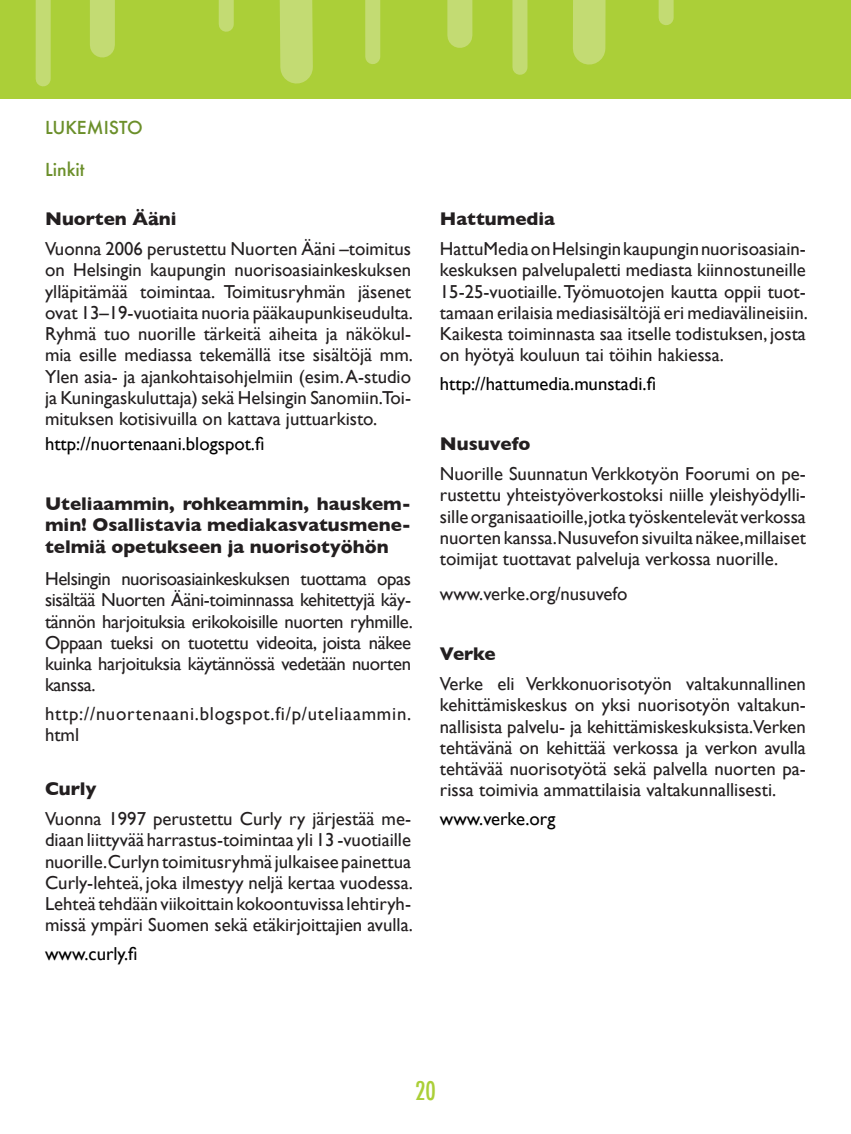
<style>
.page{position:relative;width:851px;height:1134px;background:#fff}
.page>*{position:absolute;margin:0;border:0;box-sizing:border-box;transform-origin:0 0}
.t1{font:500 condensed 25px "Futura";color:#abcf38}
.leipis{font:18.75px/21.2px "Gill Sans";color:#231f20;text-align:justify}
.leipis-2{font:700 18.75px/21.2px "Gill Sans";color:#231f20;text-align:justify}
.leipis-3{font:18.75px "Gill Sans";color:#000}
.leipis-4{font:18.75px/21.2px "Gill Sans";letter-spacing:.04em;color:#231f20}
.otsikot{font:500 17.5px "Futura";color:#6b8f2a}
</style>
<div class="page">
<div style="left:0;top:0;width:850px;height:98px;background:#abcf38"></div>
<div style="left:90px;top:0;width:25px;height:45px;background:#c3db73"></div>
<div style="left:36px;top:0;width:15px;height:79px;background:#c3db73"></div>
<div style="left:447px;top:0;width:25px;height:35px;background:#c3db73"></div>
<div style="left:572px;top:0;width:33px;height:48px;background:#c3db73"></div>
<svg style="left:262px;top:0;width:67px;height:99px"></svg>
<div style="left:512px;top:0;width:15px;height:67px;background:#c3db73"></div>
<div style="left:218px;top:0;width:16px;height:24px;background:#c3db73"></div>
<div style="left:658px;top:0;width:15px;height:18px;background:#c3db73"></div>
<div style="left:365px;top:0;width:15px;height:57px;background:#c3db73"></div>
<p class="otsikot" style="left:45px;top:115px;width:99px">LUKEMISTO</p>
<p class="otsikot" style="left:45px;top:157px;width:41px">Linkit</p>
<p class="leipis-2" style="left:45px;top:208px;width:133px">Nuorten Ääni</p>
<p class="leipis" style="left:45px;top:238px;width:369px">Vuonna 2006 perustettu Nuorten Ääni –toimitus on Helsingin kaupungin nuorisoasiainkeskuksen ylläpitämää toimintaa. Toimitusryhmän jäsenet ovat 13–19-vuotiaita nuoria pääkaupunkiseudulta.<br>Ryhmä tuo nuorille tärkeitä aiheita ja näkökul&shy;mia esille mediassa tekemällä itse sisältöjä mm.<br>Ylen asia- ja ajankohtaisohjelmiin (esim. A-studio ja Kuningaskuluttaja) sekä Helsingin Sanomiin.Toi&shy;mituksen kotisivuilla on kattava juttuarkisto.</p>
<p class="leipis-3" style="left:45px;top:433px;width:221px">http://nuortenaani.blogspot.fi</p>
<p class="leipis-2" style="left:45px;top:493px;width:367px">Uteliaammin, rohkeammin, hauskem&shy;min! Osallistavia mediakasvatusmene&shy;telmiä opetukseen ja nuorisotyöhön</p>
<p class="leipis" style="left:45px;top:568px;width:369px">Helsingin nuorisoasiainkeskuksen tuottama opas sisältää Nuorten Ääni-toiminnassa kehitettyjä käy&shy;tännön harjoituksia erikokoisille nuorten ryhmille.<br>Oppaan tueksi on tuotettu videoita, joista näkee kuinka harjoituksia käytännössä vedetään nuorten kanssa.</p>
<p class="leipis-4" style="left:45px;top:703px;width:367px">http://nuortenaani.blogspot.fi/p/uteliaammin. html</p>
<p class="leipis-2" style="left:45px;top:778px;width:53px">Curly</p>
<p class="leipis" style="left:45px;top:808px;width:369px">Vuonna 1997 perustettu Curly ry järjestää me&shy;diaan liittyvää harrastus-toimintaa yli 13 -vuotiaille nuorille.Curlyn toimitusryhmä julkaisee painettua Curly-lehteä, joka ilmestyy neljä kertaa vuodessa.<br>Lehteä tehdään viikoittain kokoontuvissa lehtiryh&shy;missä ympäri Suomen sekä etäkirjoittajien avulla.</p>
<p class="leipis-3" style="left:45px;top:943px;width:94px">www.curly.fi</p>
<p class="leipis-2" style="left:440px;top:208px;width:116px">Hattumedia</p>
<p class="leipis" style="left:440px;top:238px;width:369px">HattuMedia on Helsingin kaupungin nuorisoasiain&shy;keskuksen palvelupaletti mediasta kiinnostuneille 15-25-vuotiaille. Työmuotojen kautta oppii tuot&shy;tamaan erilaisia mediasisältöjä eri mediavälineisiin.<br>Kaikesta toiminnasta saa itselle todistuksen, josta on hyötyä kouluun tai töihin hakiessa.</p>
<p class="leipis-3" style="left:440px;top:373px;width:217px">http://hattumedia.munstadi.fi</p>
<p class="leipis-2" style="left:440px;top:433px;width:92px">Nusuvefo</p>
<p class="leipis" style="left:440px;top:463px;width:367px">Nuorille Suunnatun Verkkotyön Foorumi on pe&shy;rustettu yhteistyöverkostoksi niille yleishyödylli&shy;sille organisaatioille,jotka työskentelevät verkossa nuorten kanssa.Nusuvefon sivuilta näkee,millaiset toimijat tuottavat palveluja verkossa nuorille.</p>
<p class="leipis" style="left:440px;top:583px;width:189px">www.verke.org/nusuvefo</p>
<p class="leipis-2" style="left:440px;top:643px;width:57px">Verke</p>
<p class="leipis" style="left:440px;top:673px;width:367px">Verke eli Verkkonuorisotyön valtakunnallinen kehittämiskeskus on yksi nuorisotyön valtakun&shy;nallisista palvelu- ja kehittämiskeskuksista.Verken tehtävänä on kehittää verkossa ja verkon avulla tehtävää nuorisotyötä sekä palvella nuorten pa&shy;rissa toimivia ammattilaisia valtakunnallisesti.</p>
<p class="leipis-3" style="left:440px;top:808px;width:117px">www.verke.org</p>
<h1 class="t1" style="left:415px;top:1075px;width:22px">20</h1>
</div>
